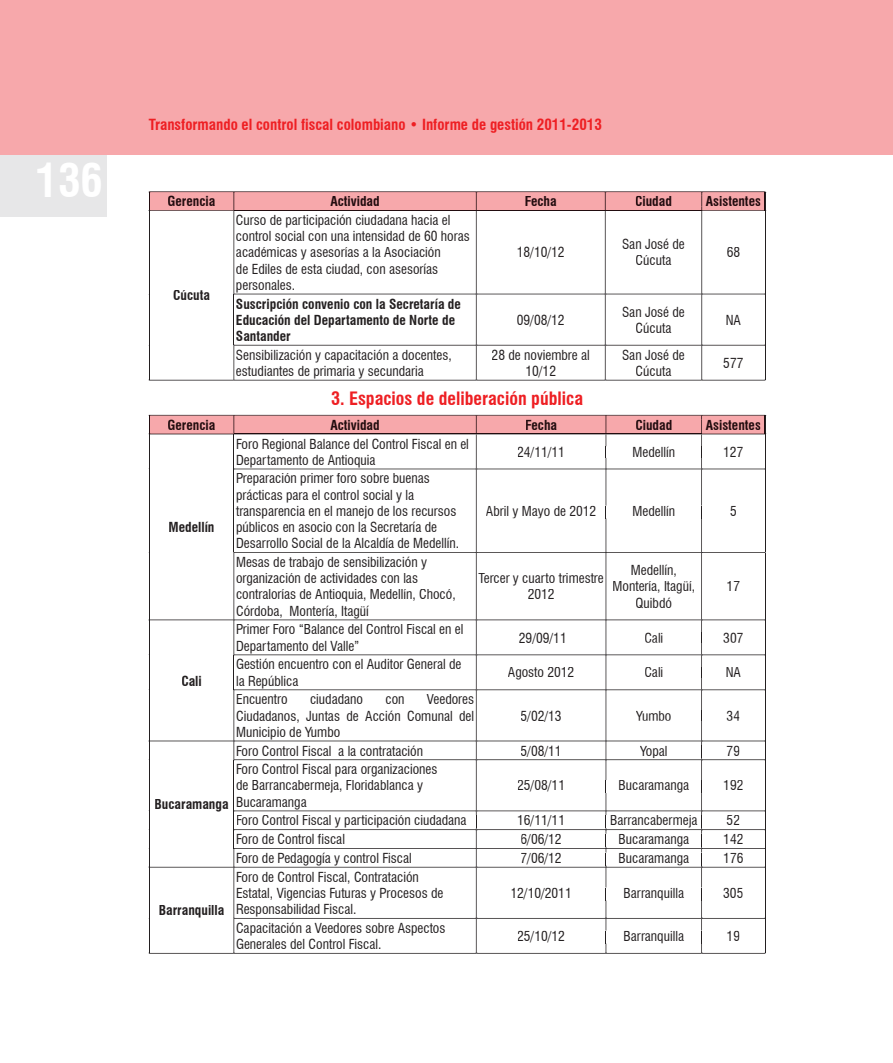
<style>
.page{position:relative;width:893px;height:1063px;background:#fff}
.page>*{position:absolute;margin:0;border:0;box-sizing:border-box;transform-origin:0 0}
.t1{font:700 condensed 45px "Swiss 721 BT";color:#fff}
.t2{font:700 condensed 18px "Swiss 721 BT";color:#ee1f23}
.t3{font:700 condensed 15px "Swiss 721 BT";color:#ee1f23}
.t4{font:condensed 13.5px/16.2px "Swiss 721 BT";color:#231f20}
.t5{font:700 condensed 13.5px/16.2px "Swiss 721 BT";color:#231f20}
.t6{font:700 condensed 13.5px "Swiss 721 BT";color:#220c0f}
</style>
<div class="page">
<div style="left:0;top:0;width:893px;height:155px;background:#f7a8ab"></div>
<div style="left:0;top:155px;width:106px;height:62px;background:#e7e7e8"></div>
<svg style="left:149px;top:191px;width:617px;height:190px"></svg>
<svg style="left:149px;top:415px;width:617px;height:539px"></svg>
<h1 class="t1" style="left:36px;top:154px;width:69px">136</h1>
<p class="t3" style="left:149px;top:115px;width:454px">Transformando el control fiscal colombiano • Informe de gestión 2011-2013</p>
<p class="t6" style="left:168px;top:193px;width:49px">Gerencia</p>
<p class="t6" style="left:330px;top:193px;width:51px">Actividad</p>
<p class="t6" style="left:525px;top:193px;width:33px">Fecha</p>
<p class="t6" style="left:635px;top:193px;width:38px">Ciudad</p>
<p class="t6" style="left:706px;top:193px;width:57px">Asistentes</p>
<p class="t5" style="left:173px;top:287px;width:38px">Cúcuta</p>
<p class="t4" style="left:236px;top:212px;width:235px">Curso de participación ciudadana hacia el control social con una intensidad de 60 horas académicas y asesorías a la Asociación<br>de Ediles de esta ciudad, con asesorías personales.</p>
<p class="t5" style="left:236px;top:296px;width:226px">Suscripción convenio con la Secretaría de<br>Educación del Departamento de Norte de<br>Santander</p>
<p class="t4" style="left:517px;top:244px;width:49px">18/10/12</p>
<p class="t4" style="left:622px;top:236px;width:64px;text-align:center">San José de<br>Cúcuta</p>
<p class="t4" style="left:727px;top:244px;width:15px">68</p>
<p class="t4" style="left:517px;top:312px;width:49px">09/08/12</p>
<p class="t4" style="left:622px;top:304px;width:64px;text-align:center">San José de<br>Cúcuta</p>
<p class="t4" style="left:726px;top:312px;width:17px">NA</p>
<p class="t4" style="left:236px;top:347px;width:217px">Sensibilización y capacitación a docentes, estudiantes de primaria y secundaria</p>
<p class="t4" style="left:492px;top:347px;width:100px;text-align:center">28 de noviembre al<br>10/12</p>
<p class="t4" style="left:622px;top:347px;width:64px;text-align:center">San José de<br>Cúcuta</p>
<p class="t4" style="left:723px;top:355px;width:22px">577</p>
<h2 class="t2" style="left:331px;top:387px;width:254px">3. Espacios de deliberación pública</h2>
<p class="t6" style="left:168px;top:417px;width:49px">Gerencia</p>
<p class="t6" style="left:330px;top:417px;width:51px">Actividad</p>
<p class="t6" style="left:525px;top:417px;width:33px">Fecha</p>
<p class="t6" style="left:635px;top:417px;width:38px">Ciudad</p>
<p class="t6" style="left:706px;top:417px;width:57px">Asistentes</p>
<p class="t5" style="left:169px;top:519px;width:47px">Medellín</p>
<p class="t5" style="left:181px;top:673px;width:22px">Cali</p>
<p class="t4" style="left:236px;top:436px;width:234px">Foro Regional Balance del Control Fiscal en el<br>Departamento de Antioquia</p>
<p class="t4" style="left:517px;top:444px;width:49px">24/11/11</p>
<p class="t4" style="left:632px;top:444px;width:44px">Medellín</p>
<p class="t4" style="left:723px;top:444px;width:22px">127</p>
<p class="t4" style="left:236px;top:470px;width:225px">Preparación primer foro sobre buenas prácticas para el control social y la transparencia en el manejo de los recursos públicos en asocio con la Secretaría de Desarrollo Social de la Alcaldía de Medellín.</p>
<p class="t4" style="left:486px;top:503px;width:112px">Abril y Mayo de 2012</p>
<p class="t4" style="left:632px;top:503px;width:44px">Medellín</p>
<p class="t4" style="left:730px;top:503px;width:8px">5</p>
<p class="t4" style="left:236px;top:554px;width:221px">Mesas de trabajo de sensibilización y organización de actividades con las contralorías de Antioquia, Medellín, Chocó, Córdoba, Montería, Itagüí</p>
<p class="t4" style="left:478px;top:570px;width:127px;text-align:center">Tercer y cuarto trimestre<br>2012</p>
<p class="t4" style="left:612px;top:562px;width:84px;text-align:center">Medellín,<br>Montería, Itagüí,<br>Quibdó</p>
<p class="t4" style="left:727px;top:578px;width:15px">17</p>
<p class="t4" style="left:236px;top:621px;width:229px">Primer Foro “Balance del Control Fiscal en el<br>Departamento del Valle”</p>
<p class="t4" style="left:519px;top:629px;width:49px">29/09/11</p>
<p class="t4" style="left:644px;top:629px;width:20px">Cali</p>
<p class="t4" style="left:723px;top:629px;width:22px">307</p>
<p class="t4" style="left:236px;top:656px;width:227px">Gestión encuentro con el Auditor General de la República</p>
<p class="t4" style="left:508px;top:664px;width:68px">Agosto 2012</p>
<p class="t4" style="left:644px;top:664px;width:20px">Cali</p>
<p class="t4" style="left:726px;top:664px;width:17px">NA</p>
<p class="t4" style="left:236px;top:691px;width:53px">Encuentro</p>
<p class="t4" style="left:310px;top:691px;width:55px">ciudadano</p>
<p class="t4" style="left:385px;top:691px;width:21px">con</p>
<p class="t4" style="left:236px;top:691px;width:240px;text-align:justify;text-indent:191px">Veedores Ciudadanos, Juntas de Acción Comunal del Municipio de Yumbo</p>
<p class="t4" style="left:521px;top:708px;width:43px">5/02/13</p>
<p class="t4" style="left:636px;top:708px;width:37px">Yumbo</p>
<p class="t4" style="left:727px;top:708px;width:15px">34</p>
<p class="t5" style="left:155px;top:796px;width:76px">Bucaramanga</p>
<p class="t5" style="left:159px;top:902px;width:67px">Barranquilla</p>
<p class="t4" style="left:236px;top:742px;width:189px">Foro Control Fiscal a la contratación</p>
<p class="t4" style="left:521px;top:742px;width:43px">5/08/11</p>
<p class="t4" style="left:640px;top:742px;width:29px">Yopal</p>
<p class="t4" style="left:727px;top:742px;width:15px">79</p>
<p class="t4" style="left:236px;top:761px;width:203px">Foro Control Fiscal para organizaciones de Barrancabermeja, Floridablanca y<br>Bucaramanga</p>
<p class="t4" style="left:517px;top:777px;width:49px">25/08/11</p>
<p class="t4" style="left:618px;top:777px;width:72px">Bucaramanga</p>
<p class="t4" style="left:723px;top:777px;width:22px">192</p>
<p class="t4" style="left:236px;top:812px;width:232px">Foro Control Fiscal y participación ciudadana</p>
<p class="t4" style="left:517px;top:812px;width:49px">16/11/11</p>
<p class="t4" style="left:610px;top:812px;width:89px">Barrancabermeja</p>
<p class="t4" style="left:727px;top:812px;width:15px">52</p>
<p class="t4" style="left:236px;top:831px;width:110px">Foro de Control fiscal</p>
<p class="t4" style="left:521px;top:831px;width:43px">6/06/12</p>
<p class="t4" style="left:618px;top:831px;width:72px">Bucaramanga</p>
<p class="t4" style="left:723px;top:831px;width:22px">142</p>
<p class="t4" style="left:236px;top:850px;width:177px">Foro de Pedagogía y control Fiscal</p>
<p class="t4" style="left:521px;top:850px;width:43px">7/06/12</p>
<p class="t4" style="left:618px;top:850px;width:72px">Bucaramanga</p>
<p class="t4" style="left:723px;top:850px;width:22px">176</p>
<p class="t4" style="left:236px;top:869px;width:209px">Foro de Control Fiscal, Contratación<br>Estatal, Vigencias Futuras y Procesos de<br>Responsabilidad Fiscal.</p>
<p class="t4" style="left:510px;top:885px;width:63px">12/10/2011</p>
<p class="t4" style="left:623px;top:885px;width:62px">Barranquilla</p>
<p class="t4" style="left:723px;top:885px;width:22px">305</p>
<p class="t4" style="left:236px;top:920px;width:211px">Capacitación a Veedores sobre Aspectos<br>Generales del Control Fiscal.</p>
<p class="t4" style="left:517px;top:928px;width:49px">25/10/12</p>
<p class="t4" style="left:623px;top:928px;width:62px">Barranquilla</p>
<p class="t4" style="left:727px;top:928px;width:15px">19</p>
</div>
